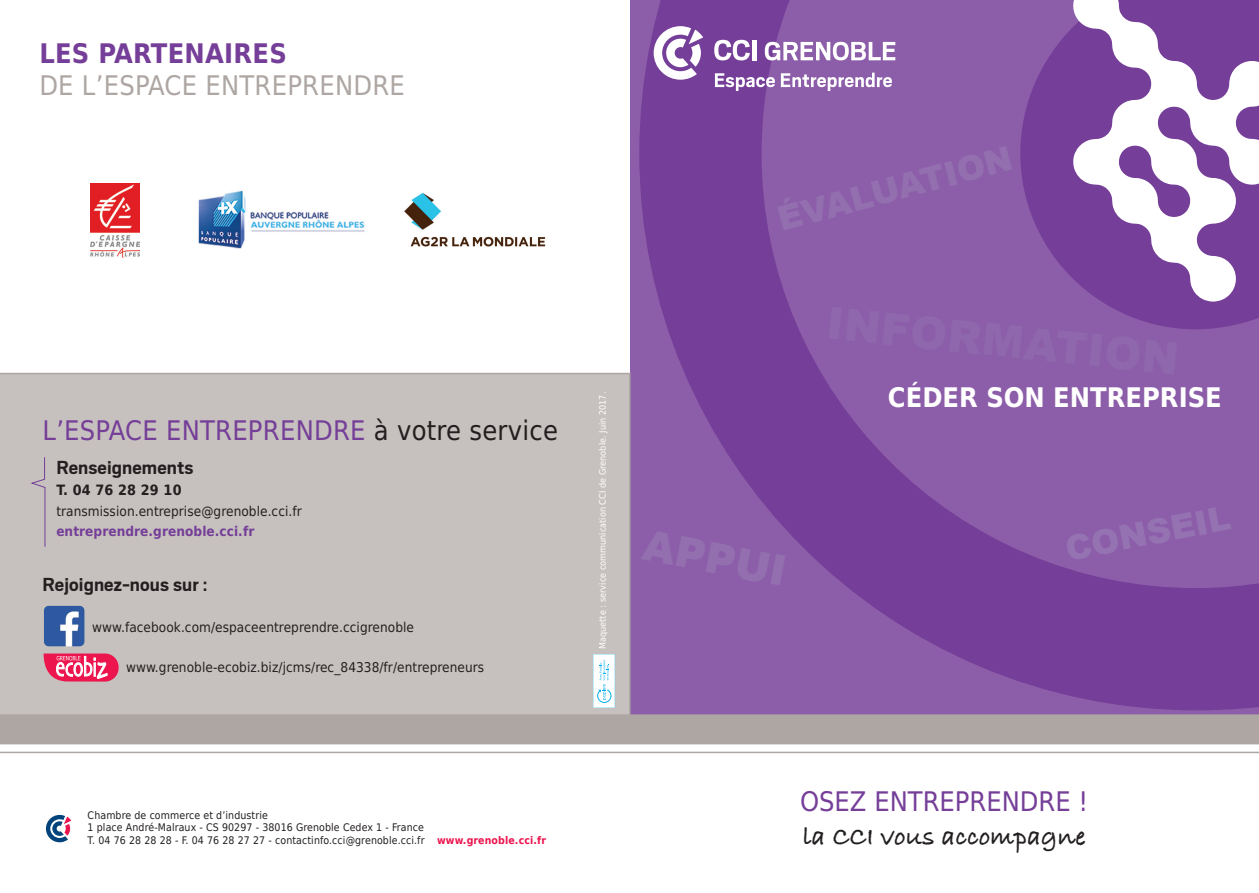
<style>
.page{position:relative;width:1259px;height:893px;background:#fff}
.page>*{position:absolute;margin:0;border:0;box-sizing:border-box;transform-origin:0 0}
.t1{font:27px "DejaVu Sans Condensed";letter-spacing:.01em;color:#753e98}
.t2{font:27px "DejaVu Sans Condensed";letter-spacing:.01em;color:#ada6a3}
.t3{font:700 27px "Bradley Hand ITCTT";color:#231f20}
.t4{font:700 27px "DejaVu Sans Condensed";color:#fff}
.t5{font:700 27px "DejaVu Sans Condensed";letter-spacing:.01em;color:#753e98}
.t6{font:700 21px "Scout";letter-spacing:.005em;color:#231f20}
.t7{font:700 14.25px "DejaVu Sans Condensed";letter-spacing:.01em;color:#231f20}
.t8{font:13.5px "DejaVu Sans Condensed";letter-spacing:.005em;color:#231f20}
.t9{font:700 13.5px "DejaVu Sans Condensed";letter-spacing:.005em;color:#753e98}
.t10{font:10.5px/12.6px "DejaVu Sans Condensed";letter-spacing:.01em;color:#231f20}
.t11{font:9px "DejaVu Sans Condensed";letter-spacing:.005em;color:#fff}
.s1{color:#231f20}
.s2{font-weight:700;color:#ed154e}
</style>
<div class="page">
<svg style="left:629px;top:0;width:630px;height:714px;background:#804ea0"></svg>
<svg style="left:761px;top:0;width:498px;height:588px;background:#8656a5"></svg>
<svg style="left:1072px;top:0;width:187px;height:302px;fill:#753e98"></svg>
<svg style="left:653px;top:26px;width:50px;height:54px"></svg>
<svg style="left:714px;top:40px;width:36px;height:20px"></svg>
<hr style="left:752px;top:40px;width:4px;height:20px;background:#fff">
<svg style="left:765px;top:42px;width:130px;height:18px"></svg>
<svg style="left:715px;top:73px;width:60px;height:18px"></svg>
<svg style="left:781px;top:73px;width:111px;height:18px"></svg>
<div style="left:0;top:373px;width:630px;height:341px;background:#c6c1be"></div>
<div style="left:0;top:714px;width:1259px;height:30px;background:#ada6a3"></div>
<hr style="left:0;top:752px;width:1259px;height:1px;background:#ada6a3">
<svg style="left:46px;top:815px;width:25px;height:27px"></svg>
<img style="left:44px;top:606px;width:40px;height:40px">
<svg style="left:593px;top:654px;width:22px;height:54px"></svg>
<svg style="left:44px;top:653px;width:75px;height:32px;background:#e86687"></svg>
<svg style="left:29px;top:456px;width:17px;height:92px;background:#c0b7bb"></svg>
<img style="left:198px;top:190px;width:167px;height:59px">
<img style="left:90px;top:184px;width:49px;height:74px">
<img style="left:404px;top:192px;width:142px;height:55px">
<h1 class="t5" style="left:39px;top:31px;width:249px">LES PARTENAIRES</h1>
<h1 class="t2" style="left:39px;top:64px;width:367px">DE L’ESPACE ENTREPRENDRE</h1>
<h1 class="t1" style="left:43px;top:408px;width:517px">L’ESPACE ENTREPRENDRE <span class="s1">à votre service</span></h1>
<h2 class="t6" style="left:56px;top:456px;width:139px">Renseignements</h2>
<h3 class="t7" style="left:56px;top:479px;width:127px">T. 04 76 28 29 10</h3>
<p class="t8" style="left:56px;top:500px;width:247px">transmission.entreprise@grenoble.cci.fr</p>
<p class="t9" style="left:56px;top:520px;width:199px">entreprendre.grenoble.cci.fr</p>
<h2 class="t6" style="left:43px;top:573px;width:166px">Rejoignez-nous sur :</h2>
<p class="t8" style="left:92px;top:616px;width:323px">www.facebook.com/espaceentreprendre.ccigrenoble</p>
<p class="t8" style="left:126px;top:656px;width:359px">www.grenoble-ecobiz.biz/jcms/rec_84338/fr/entrepreneurs</p>
<p class="t11" style="left:595px;top:649px;width:259px;rotate:-90deg">Maquette : service communication CCI de Grenoble. Juin 2017.</p>
<p class="t10" style="left:88px;top:809px;width:460px">Chambre de commerce et d’industrie<br>1 place André-Malraux - CS 90297 - 38016 Grenoble Cedex 1 - France<br>T. 04 76 28 28 28 - F. 04 76 28 27 27 - contactinfo.cci@grenoble.cci.fr <span class="s2">www.grenoble.cci.fr</span></p>
<h1 class="t4" style="left:888px;top:376px;width:335px">CÉDER SON ENTREPRISE</h1>
<h1 class="t1" style="left:800px;top:780px;width:290px">OSEZ ENTREPRENDRE !</h1>
<h1 class="t3" style="left:803px;top:815px;width:284px">la CCI vous accompagne</h1>
</div>
